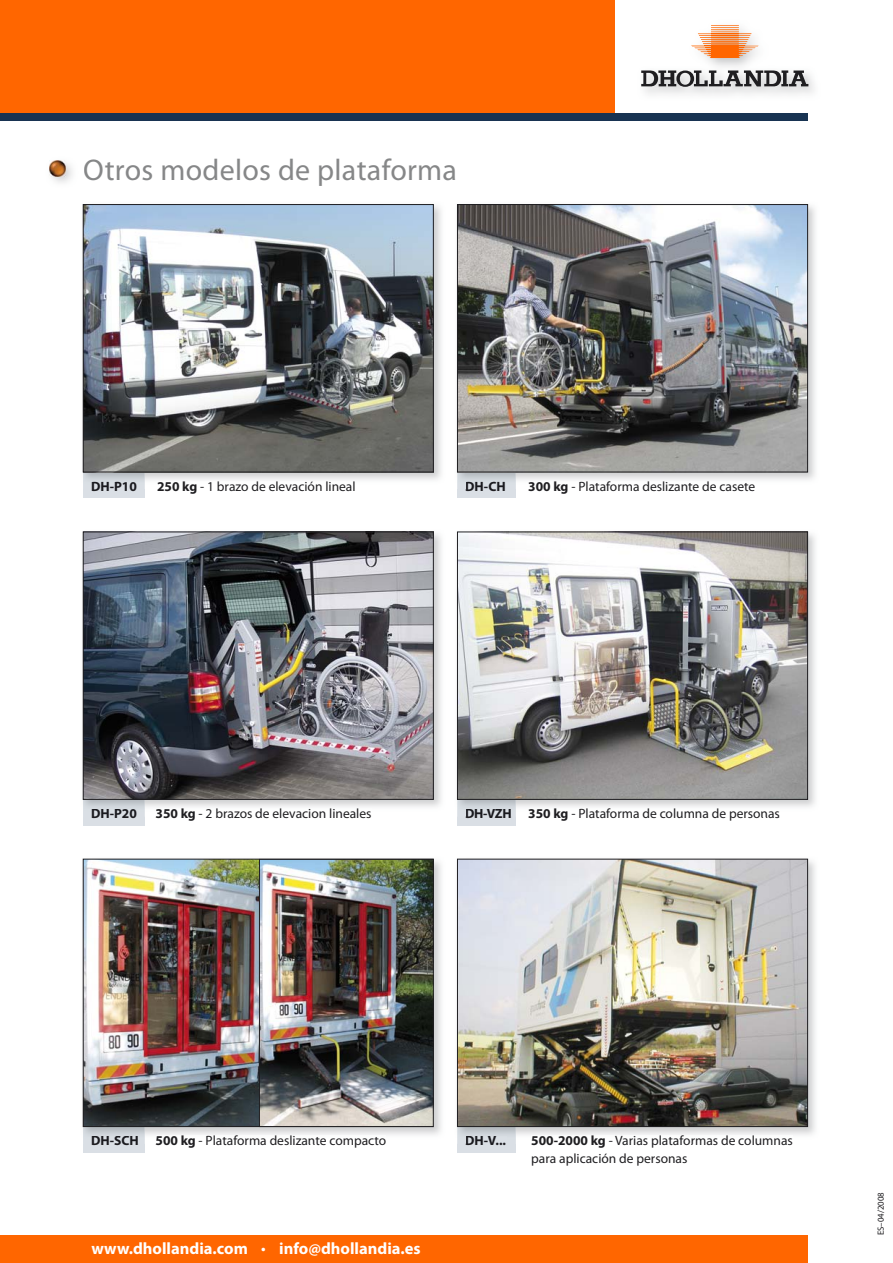
<style>
.page{position:relative;width:893px;height:1263px;background:#fff}
.page>*{position:absolute;margin:0;border:0;box-sizing:border-box;transform-origin:0 0}
.t1{font:30px "Myriad Pro";letter-spacing:.01em;color:#868788}
.t2{font:700 16.5px "Myriad Pro";color:#fff}
.t3{font:13.5px "Myriad Pro";color:#1f1e21}
.t4{font:700 13.5px "Myriad Pro";color:#1a1a1f}
.t5{font:9px "Myriad Pro";color:#1f1e21}
.s1{font-weight:700}
.s2{font-weight:700;color:#1a1a1f}
.s3{font-size:13.5px}
</style>
<div class="page">
<svg style="left:641px;top:70px;width:167px;height:17px;background:#8a898b"></svg>
<svg style="left:691px;top:25px;width:67px;height:33px"></svg>
<div style="left:0;top:0;width:614px;height:115px;background:#f60"></div>
<div style="left:0;top:113px;width:808px;height:8px;background:#183352"></div>
<div style="left:0;top:1236px;width:808px;height:27px;background:#f60"></div>
<div style="left:83px;top:464px;width:62px;height:34px;background:#dadfe5"></div>
<div style="left:83px;top:791px;width:62px;height:35px;background:#dadfe5"></div>
<svg style="left:83px;top:1118px;width:62px;height:35px"></svg>
<div style="left:457px;top:464px;width:59px;height:34px;background:#dadfe5"></div>
<div style="left:457px;top:791px;width:59px;height:35px;background:#dadfe5"></div>
<div style="left:457px;top:1118px;width:59px;height:35px;background:#dadfe5"></div>
<img style="left:49px;top:160px;width:23px;height:23px">
<img style="left:50px;top:160px;width:15px;height:16px">
<img style="left:82px;top:204px;width:359px;height:276px">
<img style="left:83px;top:472px;width:62px;height:8px">
<img style="left:85px;top:206px;width:347px;height:264px">
<div style="left:83px;top:204px;width:351px;height:268px;border:1px solid #1f1e21"></div>
<img style="left:82px;top:531px;width:359px;height:276px">
<img style="left:83px;top:800px;width:62px;height:7px">
<img style="left:85px;top:534px;width:347px;height:264px">
<div style="left:83px;top:532px;width:351px;height:268px;border:1px solid #1f1e21"></div>
<img style="left:83px;top:1127px;width:62px;height:17px">
<img style="left:92px;top:1136px;width:46px;height:8px">
<img style="left:85px;top:861px;width:174px;height:264px">
<img style="left:456px;top:204px;width:359px;height:276px">
<img style="left:457px;top:472px;width:59px;height:8px">
<img style="left:459px;top:206px;width:347px;height:264px">
<div style="left:457px;top:204px;width:351px;height:268px;border:1px solid #1f1e21"></div>
<img style="left:456px;top:858px;width:359px;height:277px">
<img style="left:457px;top:1127px;width:59px;height:8px">
<img style="left:459px;top:861px;width:347px;height:264px">
<div style="left:457px;top:859px;width:351px;height:268px;border:1px solid #1f1e21"></div>
<img style="left:261px;top:861px;width:171px;height:264px">
<div style="left:259px;top:859px;width:175px;height:268px;border:1px solid #1f1e21"></div>
<img style="left:456px;top:531px;width:359px;height:276px">
<img style="left:457px;top:800px;width:59px;height:7px">
<img style="left:459px;top:534px;width:347px;height:264px">
<div style="left:457px;top:532px;width:351px;height:268px;border:1px solid #1f1e21"></div>
<h1 class="t1" style="left:83px;top:159px;width:375px">Otros modelos de plataforma</h1>
<p class="t4" style="left:91px;top:481px;width:47px">DH-P10</p>
<p class="t3" style="left:157px;top:481px;width:200px"><span class="s1">250 kg</span> - 1 brazo de elevación lineal</p>
<p class="t4" style="left:465px;top:481px;width:42px">DH-CH</p>
<p class="t3" style="left:528px;top:481px;width:228px"><span class="s1">300 kg</span> - Plataforma deslizante de casete</p>
<p class="t4" style="left:91px;top:809px;width:47px">DH-P20</p>
<p class="t3" style="left:156px;top:809px;width:218px"><span class="s1">350 kg</span> - 2 brazos de elevacion lineales</p>
<p class="t3" style="left:465px;top:809px;width:316px"><span class="s2">DH-VZH</span> <span class="s1">350 kg</span> - Plataforma de columna de personas</p>
<p class="t3" style="left:91px;top:1136px;width:297px"><span class="s2">DH-SCH</span> <span class="s1">500 kg</span> - Plataforma deslizante compacto</p>
<p class="t2" style="left:91px;top:1242px;width:331px">www.dhollandia.com <span class="s3">•</span> info@dhollandia.es</p>
<p class="t4" style="left:465px;top:1136px;width:42px">DH-V...</p>
<p class="t3" style="left:531px;top:1136px;width:263px"><span class="s1">500-2000 kg</span> - Varias plataformas de columnas</p>
<p class="t3" style="left:531px;top:1153px;width:158px">para aplicación de personas</p>
<p class="t5" style="left:877px;top:1235px;width:44px;rotate:-90deg">ES–04/2008</p>
</div>
